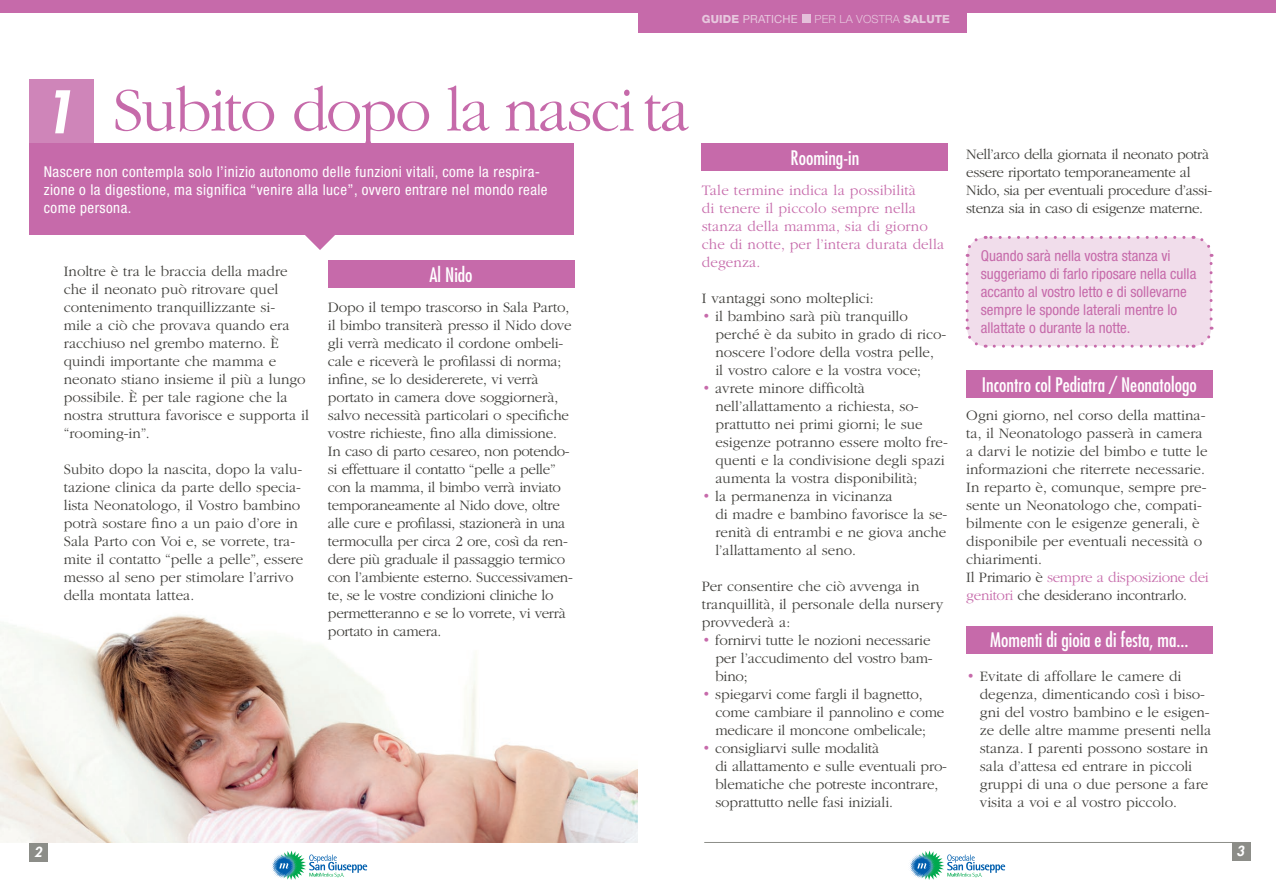
<style>
.page{position:relative;width:1276px;height:893px;background:#fff}
.page>*{position:absolute;margin:0;border:0;box-sizing:border-box;transform-origin:0 0}
.t1{font:300 64.05px "ITC Garamond Std";letter-spacing:-.03em;color:#c66aaa}
.t2{font:italic 800 57.15px "Futura Std";color:#fff}
.t3{font:condensed 19.5px "Futura Std";color:#fff}
.t4{font:300 15px/18px "ITC Garamond Std";color:#3e3d39}
.t5{font:300 15px/18px "ITC Garamond Std";letter-spacing:-.02em;color:#3e3d39}
.t6{font:condensed 15px/18px "Helvetica Neue LT Std";letter-spacing:.03em;color:#fff}
.t7{font:condensed 15px/18px "Helvetica Neue LT Std";color:#c66aaa}
.t8{font:300 15px/18px "ITC Garamond Std";letter-spacing:-.025em;color:#3e3d39}
.t9{font:300 15px/18px "ITC Garamond Std";letter-spacing:.01em;color:#c66aaa}
.t10{font:italic 800 13.5px "Futura Std";color:#fff}
.t11{font:300 11.25px "Helvetica Neue LT Std";letter-spacing:.015em;color:#e7c7de}
.t12{font:11.25px "Helvetica Neue LT Std";letter-spacing:.015em;color:#e7c7de}
.s1{font-weight:800}
.s2{color:#c66aaa}
</style>
<div class="page">
<div style="left:29px;top:79px;width:65px;height:65px;background:#cf85b9"></div>
<div style="left:0;top:0;width:1276px;height:13px;background:#c66aaa"></div>
<div style="left:638px;top:0;width:328px;height:33px;background:#c66aaa"></div>
<div style="left:802px;top:15px;width:8px;height:8px;background:#e4bfda"></div>
<div style="left:29px;top:143px;width:545px;height:92px;background:#c66aaa"></div>
<svg style="left:305px;top:235px;width:30px;height:15px"></svg>
<div style="left:702px;top:143px;width:246px;height:27px;background:#c66aaa"></div>
<div style="left:328px;top:260px;width:246px;height:28px;background:#c66aaa"></div>
<div style="left:967px;top:237px;width:244px;height:109px;background:#f1ddeb;border-radius:18px"></div>
<svg style="left:965px;top:264px;width:21px;height:84px"></svg>
<svg style="left:994px;top:327px;width:220px;height:21px"></svg>
<svg style="left:1193px;top:235px;width:19px;height:84px"></svg>
<svg style="left:965px;top:236px;width:219px;height:21px"></svg>
<img style="left:0;top:615px;width:638px;height:227px">
<div style="left:30px;top:843px;width:18px;height:18px;background:#8c8d88"></div>
<hr style="left:704px;top:842px;width:529px;height:1px;background:#8c8d88">
<div style="left:1232px;top:842px;width:18px;height:18px;background:#8c8d88"></div>
<svg style="left:271px;top:850px;width:96px;height:30px"></svg>
<svg style="left:909px;top:850px;width:96px;height:30px"></svg>
<div style="left:966px;top:370px;width:246px;height:27px;background:#c66aaa"></div>
<div style="left:966px;top:627px;width:246px;height:27px;background:#c66aaa"></div>
<p class="t12" style="left:702px;top:12px;width:97px"><span class="s1">GUIDE</span> PRATICHE</p>
<p class="t11" style="left:814px;top:12px;width:137px">PER LA VOSTRA <span class="s1">SALUTE</span></p>
<h2 class="t2" style="left:41px;top:76px;width:35px">1</h2>
<h1 class="t1" style="left:113px;top:76px;width:579px">Subito dopo la nasci ta</h1>
<p class="t6" style="left:44px;top:163px;width:505px">Nascere non contempla solo l’inizio autonomo delle funzioni vitali, come la respira&shy;zione o la digestione, ma significa “venire alla luce”, ovvero entrare nel mondo reale come persona.</p>
<p class="t4" style="left:64px;top:263px;width:247px">Inoltre è tra le braccia della madre che il neonato può ritrovare quel contenimento tranquillizzante si-<br>mile a ciò che provava quando era racchiuso nel grembo materno. È quindi importante che mamma e neonato stiano insieme il più a lungo possibile. È per tale ragione che la nostra struttura favorisce e supporta il “rooming-in”.</p>
<p class="t4" style="left:64px;top:461px;width:241px">Subito dopo la nascita, dopo la valu&shy;tazione clinica da parte dello specia&shy;lista Neonatologo, il Vostro bambino potrà sostare fino a un paio d’ore in Sala Parto con Voi e, se vorrete, tra&shy;mite il contatto “pelle a pelle”, essere messo al seno per stimolare l’arrivo della montata lattea.</p>
<h3 class="t3" style="left:429px;top:263px;width:45px">Al Nido</h3>
<p class="t5" style="left:328px;top:299px;width:246px">Dopo il tempo trascorso in Sala Parto, il bimbo transiterà presso il Nido dove gli verrà medicato il cordone ombeli&shy;cale e riceverà le profilassi di norma; infine, se lo desidererete, vi verrà portato in camera dove soggiornerà, salvo necessità particolari o specifiche vostre richieste, fino alla dimissione.<br>In caso di parto cesareo, non potendo&shy;si effettuare il contatto “pelle a pelle” con la mamma, il bimbo verrà inviato temporaneamente al Nido dove, oltre alle cure e profilassi, stazionerà in una termoculla per circa 2 ore, così da ren&shy;dere più graduale il passaggio termico con l’ambiente esterno. Successivamen&shy;te, se le vostre condizioni cliniche lo permetteranno e se lo vorrete, vi verrà portato in camera.</p>
<h3 class="t3" style="left:790px;top:146px;width:70px">Rooming-in</h3>
<p class="t9" style="left:702px;top:182px;width:244px">Tale termine indica la possibilità<br>di tenere il piccolo sempre nella stanza della mamma, sia di giorno che di notte, per l’intera durata della degenza.</p>
<p class="t4" style="left:702px;top:290px;width:173px">I vantaggi sono molteplici:</p>
<p class="t4" style="left:715px;top:308px;width:232px;text-indent:-14px"><span class="s2">•</span> il bambino sarà più tranquillo perché è da subito in grado di rico&shy;noscere l’odore della vostra pelle,<br>il vostro calore e la vostra voce;</p>
<p class="t4" style="left:715px;top:380px;width:234px;text-indent:-14px"><span class="s2">•</span> avrete minore difficoltà nell’allattamento a richiesta, so&shy;prattutto nei primi giorni; le sue esigenze potranno essere molto fre&shy;quenti e la condivisione degli spazi aumenta la vostra disponibilità;</p>
<p class="t4" style="left:715px;top:488px;width:233px;text-indent:-14px"><span class="s2">•</span> la permanenza in vicinanza<br>di madre e bambino favorisce la se&shy;renità di entrambi e ne giova anche l’allattamento al seno.</p>
<p class="t4" style="left:702px;top:578px;width:243px">Per consentire che ciò avvenga in tranquillità, il personale della nursery provvederà a:</p>
<p class="t4" style="left:715px;top:632px;width:219px;text-indent:-14px"><span class="s2">•</span> fornirvi tutte le nozioni necessarie per l’accudimento del vostro bam&shy;bino;</p>
<p class="t4" style="left:715px;top:686px;width:230px;text-indent:-14px"><span class="s2">•</span> spiegarvi come fargli il bagnetto, come cambiare il pannolino e come medicare il moncone ombelicale;</p>
<p class="t4" style="left:715px;top:740px;width:233px;text-indent:-14px"><span class="s2">•</span> consigliarvi sulle modalità<br>di allattamento e sulle eventuali pro&shy;blematiche che potreste incontrare, soprattutto nelle fasi iniziali.</p>
<p class="t8" style="left:966px;top:146px;width:247px">Nell’arco della giornata il neonato potrà essere riportato temporaneamente al Nido, sia per eventuali procedure d’assi&shy;stenza sia in caso di esigenze materne.</p>
<p class="t7" style="left:981px;top:246px;width:217px">Quando sarà nella vostra stanza vi suggeriamo di farlo riposare nella culla accanto al vostro letto e di sollevarne sempre le sponde laterali mentre lo allattate o durante la notte.</p>
<h3 class="t3" style="left:982px;top:373px;width:216px">Incontro col Pediatra / Neonatologo</h3>
<p class="t4" style="left:966px;top:407px;width:244px">Ogni giorno, nel corso della mattina&shy;ta, il Neonatologo passerà in camera a darvi le notizie del bimbo e tutte le informazioni che riterrete necessarie.<br>In reparto è, comunque, sempre pre&shy;sente un Neonatologo che, compati&shy;bilmente con le esigenze generali, è disponibile per eventuali necessità o chiarimenti.<br>Il Primario è <span class="s2">sempre a disposizione dei genitori</span> che desiderano incontrarlo.</p>
<h3 class="t3" style="left:990px;top:628px;width:200px">Momenti di gioia e di festa, ma...</h3>
<p class="t4" style="left:980px;top:668px;width:233px;text-indent:-14px"><span class="s2">•</span> Evitate di affollare le camere di degenza, dimenticando così i biso&shy;gni del vostro bambino e le esigen&shy;ze delle altre mamme presenti nella stanza. I parenti possono sostare in sala d’attesa ed entrare in piccoli gruppi di una o due persone a fare visita a voi e al vostro piccolo.</p>
<p class="t10" style="left:34px;top:844px;width:9px">2</p>
<p class="t10" style="left:1236px;top:842px;width:9px">3</p>
</div>
